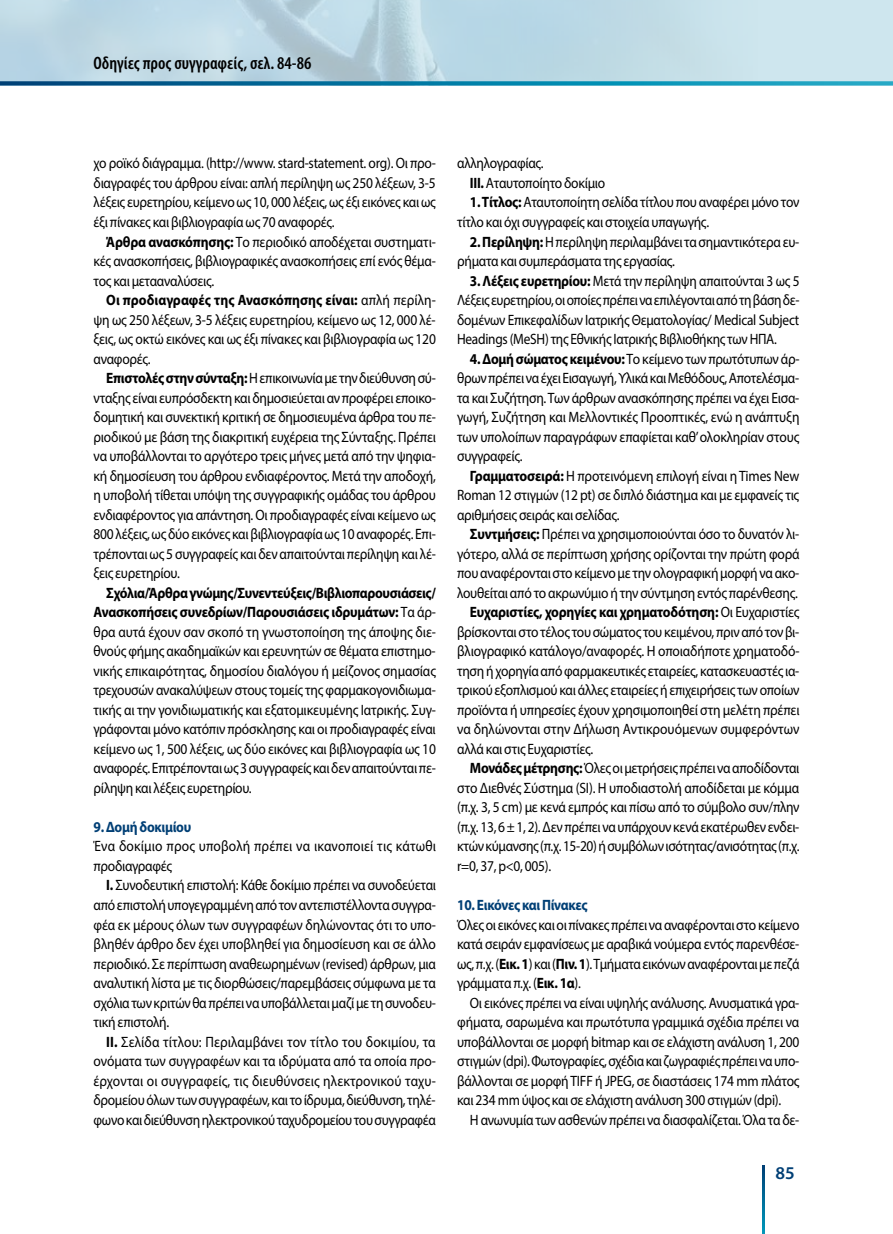
<style>
.page{position:relative;width:893px;height:1234px;background:#fff}
.page>*{position:absolute;margin:0;border:0;box-sizing:border-box;transform-origin:0 0}
.t1{font:600 condensed 18px "Myriad Pro";color:#000}
.t2{font:600 18px "Myriad Pro";color:#003f75}
.t3{font:15px/19.5px "Myriad Pro";letter-spacing:-.02em;color:#000;text-align:justify;scale:.9 1}
.t4{font:15px/19.5px "Myriad Pro";letter-spacing:-.02em;color:#000;text-align:justify;scale:.89 1}
.t5{font:15px/19.5px "Myriad Pro";letter-spacing:.01em;color:#000;scale:.9 1}
.t6{font:700 15px "Myriad Pro";letter-spacing:-.015em;color:#000;scale:.9 1}
.t7{font:15px "Myriad Pro";color:#000;scale:.9 1}
.t8{font:700 15px "Myriad Pro";letter-spacing:-.02em;color:#003f75;scale:.9 1}
.s1{font-weight:700}
.s2{font-weight:400}
</style>
<div class="page">
<svg style="left:0;top:0;width:893px;height:81px;background:#bfdae5"></svg>
<svg style="left:0;top:81px;width:893px;height:4px;background:#1380a7"></svg>
<svg style="left:762px;top:1165px;width:2px;height:68px"></svg>
<p class="t1" style="left:94px;top:52px;width:219px">Οδηγίες προς συγγραφείς, σελ. 84-86</p>
<p class="t3" style="left:94px;top:153px;width:382px">χο ροϊκό διάγραμμα. (http://www. stard-statement. org). Οι προ&shy;διαγραφές του άρθρου είναι: απλή περίληψη ως 250 λέξεων, 3-5 λέξεις ευρετηρίου, κείμενο ως 10, 000 λέξεις, ως έξι εικόνες και ως έξι πίνακες και βιβλιογραφία ως 70 αναφορές.</p>
<p class="t3" style="left:94px;top:231px;width:382px;text-indent:13px"><span class="s1">Άρθρα ανασκόπησης:</span> Το περιοδικό αποδέχεται συστηματι&shy;κές ανασκοπήσεις, βιβλιογραφικές ανασκοπήσεις επί ενός θέμα&shy;τος και μετααναλύσεις.</p>
<p class="t3" style="left:94px;top:290px;width:382px;text-indent:13px"><span class="s1">Οι προδιαγραφές της Ανασκόπησης είναι:</span> απλή περίλη&shy;ψη ως 250 λέξεων, 3-5 λέξεις ευρετηρίου, κείμενο ως 12, 000 λέ&shy;ξεις, ως οκτώ εικόνες και ως έξι πίνακες και βιβλιογραφία ως 120 αναφορές.</p>
<p class="t3" style="left:94px;top:368px;width:382px;text-indent:13px"><span class="s1">Επιστολές στην σύνταξη:</span> Η επικοινωνία με την διεύθυνση σύ&shy;νταξης είναι ευπρόσδεκτη και δημοσιεύεται αν προφέρει εποικο&shy;δομητική και συνεκτική κριτική σε δημοσιευμένα άρθρα του πε&shy;ριοδικού με βάση της διακριτική ευχέρεια της Σύνταξης. Πρέπει να υποβάλλονται το αργότερο τρεις μήνες μετά από την ψηφια&shy;κή δημοσίευση του άρθρου ενδιαφέροντος. Μετά την αποδοχή, η υποβολή τίθεται υπόψη της συγγραφικής ομάδας του άρθρου ενδιαφέροντος για απάντηση. Οι προδιαγραφές είναι κείμενο ως 800 λέξεις, ως δύο εικόνες και βιβλιογραφία ως 10 αναφορές. Επι&shy;τρέπονται ως 5 συγγραφείς και δεν απαιτούνται περίληψη και λέ&shy;ξεις ευρετηρίου.</p>
<p class="t3" style="left:94px;top:582px;width:382px;text-indent:13px"><span class="s1">Σχόλια/Άρθρα γνώμης/Συνεντεύξεις/Βιβλιοπαρουσιάσεις/ Ανασκοπήσεις συνεδρίων/Παρουσιάσεις ιδρυμάτων:</span> Τα άρ&shy;θρα αυτά έχουν σαν σκοπό τη γνωστοποίηση της άποψης διε&shy;θνούς φήμης ακαδημαϊκών και ερευνητών σε θέματα επιστημο&shy;νικής επικαιρότητας, δημοσίου διαλόγου ή μείζονος σημασίας τρεχουσών ανακαλύψεων στους τομείς της φαρμακογονιδιωμα&shy;τικής αι την γονιδιωματικής και εξατομικευμένης Ιατρικής. Συγ&shy;γράφονται μόνο κατόπιν πρόσκλησης και οι προδιαγραφές είναι κείμενο ως 1, 500 λέξεις, ως δύο εικόνες και βιβλιογραφία ως 10 αναφορές. Επιτρέπονται ως 3 συγγραφείς και δεν απαιτούνται πε&shy;ρίληψη και λέξεις ευρετηρίου.</p>
<p class="t8" style="left:94px;top:816px;width:110px">9. Δομή δοκιμίου</p>
<p class="t5" style="left:94px;top:836px;width:382px">Ένα δοκίμιο προς υποβολή πρέπει να ικανοποιεί τις κάτωθι προδιαγραφές</p>
<p class="t3" style="left:94px;top:875px;width:382px;text-indent:13px"><span class="s1">I.</span> Συνοδευτική επιστολή: Κάθε δοκίμιο πρέπει να συνοδεύεται από επιστολή υπογεγραμμένη από τον αντεπιστέλλοντα συγγρα&shy;φέα εκ μέρους όλων των συγγραφέων δηλώνοντας ότι το υπο&shy;βληθέν άρθρο δεν έχει υποβληθεί για δημοσίευση και σε άλλο περιοδικό. Σε περίπτωση αναθεωρημένων (revised) άρθρων, μια αναλυτική λίστα με τις διορθώσεις/παρεμβάσεις σύμφωνα με τα σχόλια των κριτών θα πρέπει να υποβάλλεται μαζί με τη συνοδευ&shy;τική επιστολή.</p>
<p class="t3" style="left:94px;top:1031px;width:382px;text-indent:13px"><span class="s1">II.</span> Σελίδα τίτλου: Περιλαμβάνει τον τίτλο του δοκιμίου, τα ονόματα των συγγραφέων και τα ιδρύματα από τα οποία προ&shy;έρχονται οι συγγραφείς, τις διευθύνσεις ηλεκτρονικού ταχυ&shy;δρομείου όλων των συγγραφέων, και το ίδρυμα, διεύθυνση, τηλέ&shy;φωνο και διεύθυνση ηλεκτρονικού ταχυδρομείου του συγγραφέα</p>
<p class="t3" style="left:470px;top:153px;width:152px;text-indent:-13px">αλληλογραφίας.<br><span class="s1">III.</span> Αταυτοποίητο δοκίμιο</p>
<p class="t3" style="left:457px;top:192px;width:382px;text-indent:13px"><span class="s1">1. Τίτλος:</span> Αταυτοποίητη σελίδα τίτλου που αναφέρει μόνο τον τίτλο και όχι συγγραφείς και στοιχεία υπαγωγής.</p>
<p class="t3" style="left:457px;top:231px;width:382px;text-indent:13px"><span class="s1">2. Περίληψη:</span> Η περίληψη περιλαμβάνει τα σημαντικότερα ευ&shy;ρήματα και συμπεράσματα της εργασίας.</p>
<p class="t4" style="left:457px;top:270px;width:386px;text-indent:13px"><span class="s1">3. Λέξεις ευρετηρίου:</span> Μετά την περίληψη απαιτούνται 3 ως 5<br>Λέξεις ευρετηρίου, οι οποίες πρέπει να επιλέγονται από τη βάση δε&shy;δομένων Επικεφαλίδων Ιατρικής Θεματολογίας/ Medical Subject Headings (MeSH) της Εθνικής Ιατρικής Βιβλιοθήκης των ΗΠΑ.</p>
<p class="t3" style="left:457px;top:348px;width:382px;text-indent:13px"><span class="s1">4. Δομή σώματος κειμένου:</span> Το κείμενο των πρωτότυπων άρ&shy;θρων πρέπει να έχει Εισαγωγή, Υλικά και Μεθόδους, Αποτελέσμα&shy;τα και Συζήτηση. Των άρθρων ανασκόπησης πρέπει να έχει Εισα&shy;γωγή, Συζήτηση και Μελλοντικές Προοπτικές, ενώ η ανάπτυξη των υπολοίπων παραγράφων επαφίεται καθ’ ολοκληρίαν στους συγγραφείς.</p>
<p class="t3" style="left:457px;top:465px;width:382px;text-indent:13px"><span class="s1">Γραμματοσειρά:</span> Η προτεινόμενη επιλογή είναι η Times New Roman 12 στιγμών (12 pt) σε διπλό διάστημα και με εμφανείς τις αριθμήσεις σειράς και σελίδας.</p>
<p class="t3" style="left:470px;top:524px;width:368px"><span class="s1">Συντμήσεις:</span> Πρέπει να χρησιμοποιούνται όσο το δυνατόν λι-</p>
<p class="t3" style="left:457px;top:543px;width:382px">γότερο, αλλά σε περίπτωση χρήσης ορίζονται την πρώτη φορά</p>
<p class="t3" style="left:457px;top:563px;width:382px">που αναφέρονται στο κείμενο με την ολογραφική μορφή να ακο-</p>
<p class="t3" style="left:457px;top:582px;width:380px">λουθείται από το ακρωνύμιο ή την σύντμηση εντός παρένθεσης.</p>
<p class="t6" style="left:470px;top:602px;width:368px">Ευχαριστίες, χορηγίες και χρηματοδότηση: <span class="s2">Οι Ευχαριστίες</span></p>
<p class="t3" style="left:457px;top:621px;width:382px">βρίσκονται στο τέλος του σώματος του κειμένου, πριν από τον βι-</p>
<p class="t3" style="left:457px;top:641px;width:382px">βλιογραφικό κατάλογο/αναφορές. Η οποιαδήποτε χρηματοδό-</p>
<p class="t3" style="left:457px;top:660px;width:382px">τηση ή χορηγία από φαρμακευτικές εταιρείες, κατασκευαστές ια-</p>
<p class="t3" style="left:457px;top:680px;width:382px">τρικού εξοπλισμού και άλλες εταιρείες ή επιχειρήσεις των οποίων</p>
<p class="t3" style="left:457px;top:699px;width:382px">προϊόντα ή υπηρεσίες έχουν χρησιμοποιηθεί στη μελέτη πρέπει</p>
<p class="t7" style="left:457px;top:720px;width:382px">να δηλώνονται στην Δήλωση Αντικρουόμενων συμφερόντων</p>
<p class="t3" style="left:457px;top:738px;width:153px">αλλά και στις Ευχαριστίες.</p>
<p class="t3" style="left:470px;top:758px;width:368px"><span class="s1">Μονάδες μέτρησης:</span> Όλες οι μετρήσεις πρέπει να αποδίδονται</p>
<p class="t3" style="left:457px;top:777px;width:382px">στο Διεθνές Σύστημα (SI). Η υποδιαστολή αποδίδεται με κόμμα</p>
<p class="t3" style="left:457px;top:797px;width:382px">(π.χ. 3, 5 cm) με κενά εμπρός και πίσω από το σύμβολο συν/πλην</p>
<p class="t3" style="left:457px;top:816px;width:382px">(π.χ. 13, 6 ± 1, 2). Δεν πρέπει να υπάρχουν κενά εκατέρωθεν ενδει-</p>
<p class="t3" style="left:457px;top:836px;width:382px">κτών κύμανσης (π.χ. 15-20) ή συμβόλων ισότητας/ανισότητας (π.χ.</p>
<p class="t3" style="left:457px;top:855px;width:106px">r=0, 37, p&lt;0, 005).</p>
<p class="t8" style="left:457px;top:894px;width:147px">10. Εικόνες και Πίνακες</p>
<p class="t3" style="left:457px;top:914px;width:382px">Όλες οι εικόνες και οι πίνακες πρέπει να αναφέρονται στο κείμενο κατά σειράν εμφανίσεως με αραβικά νούμερα εντός παρενθέσε&shy;ως, π.χ. (<span class="s1">Εικ. 1</span>) και (<span class="s1">Πιν. 1</span>). Τμήματα εικόνων αναφέρονται με πεζά γράμματα π.χ. (<span class="s1">Εικ. 1α</span>).</p>
<p class="t3" style="left:457px;top:992px;width:382px;text-indent:13px">Οι εικόνες πρέπει να είναι υψηλής ανάλυσης. Ανυσματικά γρα&shy;φήματα, σαρωμένα και πρωτότυπα γραμμικά σχέδια πρέπει να υποβάλλονται σε μορφή bitmap και σε ελάχιστη ανάλυση 1, 200 στιγμών (dpi). Φωτογραφίες, σχέδια και ζωγραφιές πρέπει να υπο&shy;βάλλονται σε μορφή TIFF ή JPEG, σε διαστάσεις 174 mm πλάτος και 234 mm ύψος και σε ελάχιστη ανάλυση 300 στιγμών (dpi).</p>
<p class="t3" style="left:470px;top:1109px;width:368px">Η ανωνυμία των ασθενών πρέπει να διασφαλίζεται. Όλα τα δε-</p>
<p class="t2" style="left:776px;top:1161px;width:21px">85</p>
</div>
